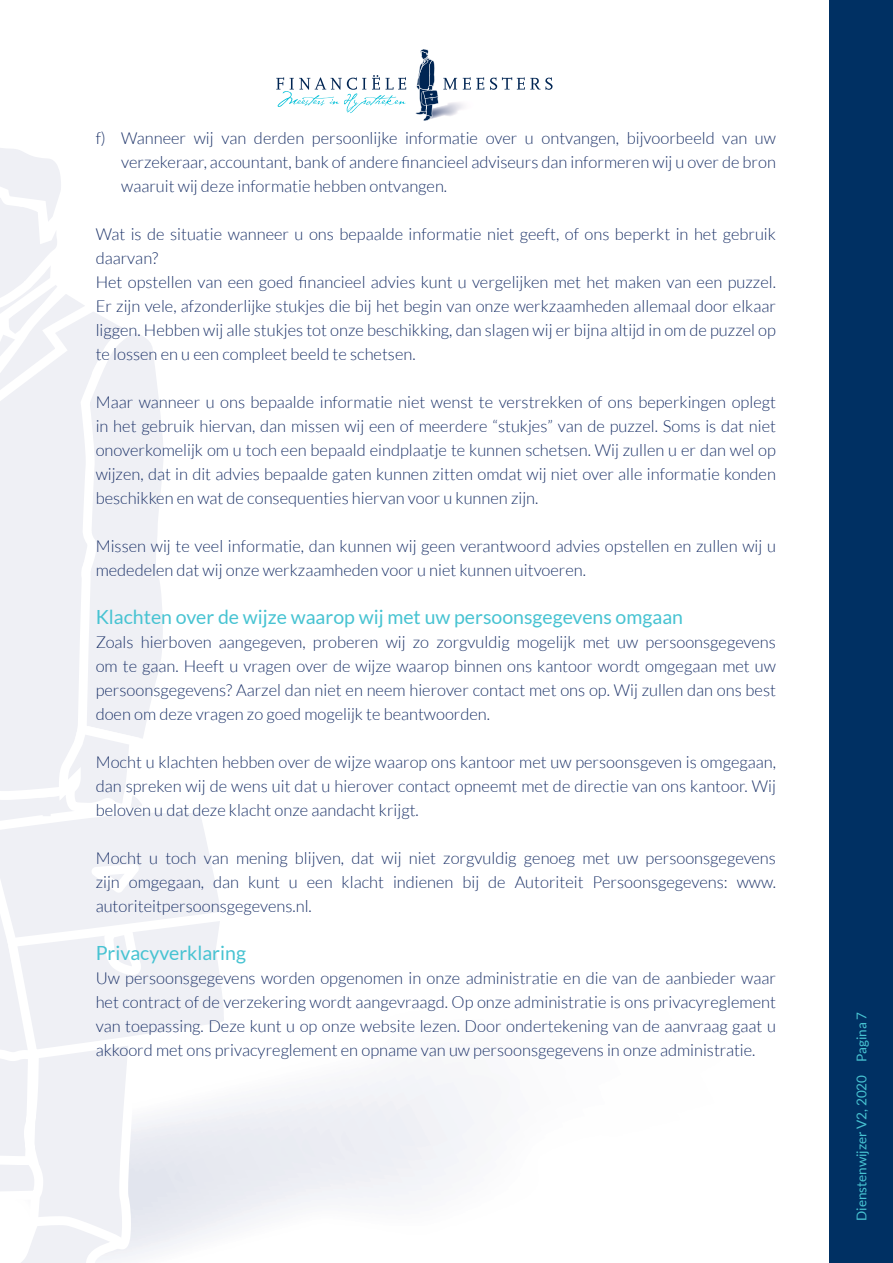
<style>
.page{position:relative;width:893px;height:1263px;background:#fff}
.page>*{position:absolute;margin:0;border:0;box-sizing:border-box;transform-origin:0 0}
.t1{font:19.5px "Lato";color:#47c3d2}
.t2{font:300 16.5px/24px "Lato";color:#1d3369;text-align:justify}
.t3{font:13.5px "Lato";color:#47c3d2}
</style>
<div class="page">
<svg style="left:0;top:1061px;width:138px;height:188px;fill:#eff0f5"></svg>
<svg style="left:0;top:1216px;width:126px;height:47px"></svg>
<svg style="left:0;top:1144px;width:43px;height:64px"></svg>
<svg style="left:0;top:148px;width:224px;height:913px"></svg>
<div style="left:829px;top:0;width:64px;height:1263px;background:#003063"></div>
<svg style="left:415px;top:49px;width:42px;height:72px"></svg>
<svg style="left:463px;top:77px;width:21px;height:13px"></svg>
<svg style="left:490px;top:77px;width:63px;height:13px"></svg>
<svg style="left:276px;top:75px;width:130px;height:38px"></svg>
<p class="t2" style="left:121px;top:126px;width:656px;text-indent:-26px">f) Wanneer wij van derden persoonlijke informatie over u ontvangen, bijvoorbeeld van uw verzekeraar, accountant, bank of andere financieel adviseurs dan informeren wij u over de bron waaruit wij deze informatie hebben ontvangen.</p>
<p class="t2" style="left:96px;top:222px;width:682px">Wat is de situatie wanneer u ons bepaalde informatie niet geeft, of ons beperkt in het gebruik daarvan?</p>
<p class="t2" style="left:96px;top:270px;width:682px">Het opstellen van een goed financieel advies kunt u vergelijken met het maken van een puzzel.<br>Er zijn vele, afzonderlijke stukjes die bij het begin van onze werkzaamheden allemaal door elkaar liggen. Hebben wij alle stukjes tot onze beschikking, dan slagen wij er bijna altijd in om de puzzel op te lossen en u een compleet beeld te schetsen.</p>
<p class="t2" style="left:96px;top:390px;width:682px">Maar wanneer u ons bepaalde informatie niet wenst te verstrekken of ons beperkingen oplegt in het gebruik hiervan, dan missen wij een of meerdere “stukjes” van de puzzel. Soms is dat niet onoverkomelijk om u toch een bepaald eindplaatje te kunnen schetsen. Wij zullen u er dan wel op wijzen, dat in dit advies bepaalde gaten kunnen zitten omdat wij niet over alle informatie konden beschikken en wat de consequenties hiervan voor u kunnen zijn.</p>
<p class="t2" style="left:96px;top:534px;width:682px">Missen wij te veel informatie, dan kunnen wij geen verantwoord advies opstellen en zullen wij u mededelen dat wij onze werkzaamheden voor u niet kunnen uitvoeren.</p>
<p class="t1" style="left:96px;top:606px;width:589px">Klachten over de wijze waarop wij met uw persoonsgegevens omgaan</p>
<p class="t2" style="left:96px;top:630px;width:682px">Zoals hierboven aangegeven, proberen wij zo zorgvuldig mogelijk met uw persoonsgegevens om te gaan. Heeft u vragen over de wijze waarop binnen ons kantoor wordt omgegaan met uw persoonsgegevens? Aarzel dan niet en neem hierover contact met ons op. Wij zullen dan ons best doen om deze vragen zo goed mogelijk te beantwoorden.</p>
<p class="t2" style="left:96px;top:750px;width:682px">Mocht u klachten hebben over de wijze waarop ons kantoor met uw persoonsgeven is omgegaan, dan spreken wij de wens uit dat u hierover contact opneemt met de directie van ons kantoor. Wij beloven u dat deze klacht onze aandacht krijgt.</p>
<p class="t2" style="left:96px;top:846px;width:682px">Mocht u toch van mening blijven, dat wij niet zorgvuldig genoeg met uw persoonsgegevens zijn omgegaan, dan kunt u een klacht indienen bij de Autoriteit Persoonsgegevens: www. autoriteitpersoonsgegevens.nl.</p>
<p class="t1" style="left:96px;top:942px;width:152px">Privacyverklaring</p>
<p class="t2" style="left:96px;top:966px;width:682px">Uw persoonsgegevens worden opgenomen in onze administratie en die van de aanbieder waar het contract of de verzekering wordt aangevraagd. Op onze administratie is ons privacyreglement van toepassing. Deze kunt u op onze website lezen. Door ondertekening van de aanvraag gaat u akkoord met ons privacyreglement en opname van uw persoonsgegevens in onze administratie.</p>
<p class="t3" style="left:854px;top:1221px;width:210px;rotate:-90deg">Dienstenwijzer V2, 2020 Pagina 7</p>
</div>
